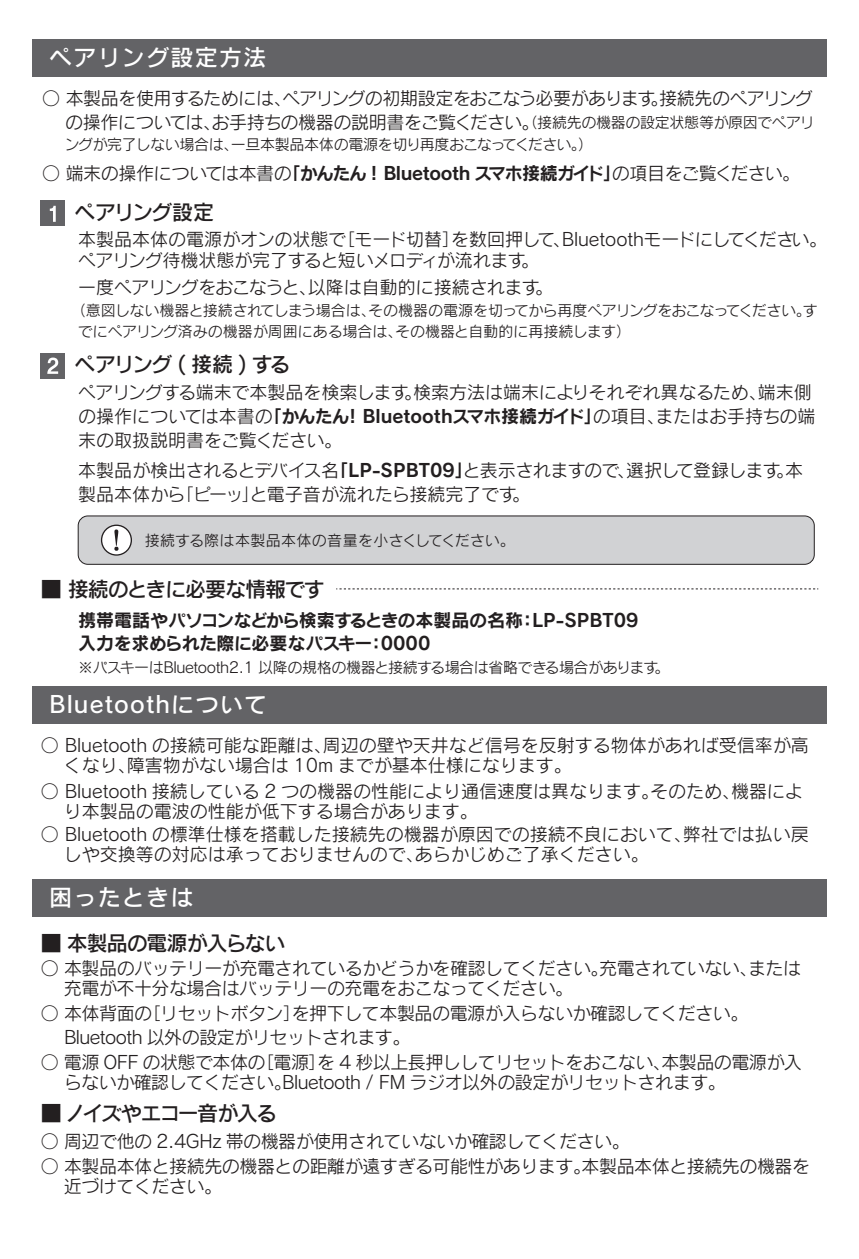
<style>
.page{position:relative;width:859px;height:1259px;background:#fff}
.page>*{position:absolute;margin:0;border:0;box-sizing:border-box;transform-origin:0 0}
.t1{font:23.1px "Rodin Cattleya Pro DB";letter-spacing:.05em;color:#fff}
.t2{font:21px "Rodin Cattleya Pro DB";letter-spacing:-.05em;color:#231f20}
.t3{font:21px "Rodin Cattleya Pro DB";letter-spacing:-.09em;color:#231f20}
.t4{font:21px "Rodin Cattleya Pro DB";letter-spacing:-.105em;color:#231f20}
.t5{font:18px/19.8px "Rodin Cattleya Pro M";letter-spacing:-.025em;color:#231f20}
.t6{font:18px/19.8px "Rodin Cattleya Pro M";color:#231f20}
.t7{font:18px/23.1px "Rodin Cattleya Pro B";letter-spacing:-.02em;color:#231f20}
.t8{font:15px/21px "Rodin Cattleya Pro M";color:#231f20}
.t9{font:15px "Rodin Cattleya Pro M";letter-spacing:-.025em;color:#231f20}
.t10{font:15px "Rodin Cattleya Pro M";letter-spacing:.025em;color:#231f20}
.s1{font-size:15px}
.s2{font-family:"Rodin Cattleya Pro B"}
</style>
<div class="page">
<div style="left:78px;top:516px;width:736px;height:48px;background:#d1d2d4;border-radius:10px"></div>
<div style="left:78px;top:515px;width:737px;height:50px;border:1px solid #231f20;border-radius:10px"></div>
<div style="left:32px;top:39px;width:794px;height:37px;background:#636366"></div>
<div style="left:102px;top:525px;width:29px;height:30px;background:#fff;border-radius:50%"></div>
<div style="left:101px;top:524px;width:31px;height:32px;border:1px solid #231f20;border-radius:50%"></div>
<svg style="left:114px;top:529px;width:5px;height:22px"></svg>
<svg style="left:336px;top:588px;width:482px;height:1px"></svg>
<div style="left:41px;top:201px;width:24px;height:25px;background:#636366"></div>
<svg style="left:50px;top:206px;width:6px;height:16px"></svg>
<div style="left:41px;top:353px;width:24px;height:25px;background:#636366"></div>
<svg style="left:47px;top:357px;width:11px;height:17px"></svg>
<div style="left:32px;top:879px;width:794px;height:37px;background:#636366"></div>
<div style="left:33px;top:686px;width:794px;height:37px;background:#636366"></div>
<p class="t1" style="left:49px;top:42px;width:219px">ペアリング設定方法</p>
<p class="t5" style="left:42px;top:85px;width:774px;line-height:24px;text-align:right">○ 本製品を使用するためには、ペアリングの初期設定をおこなう必要があります。接続先のペアリングの操作については、お手持ちの機器の説明書をご覧ください。<span class="s1">（接続先の機器の設定状態等が原因でペアリ</span></p>
<p class="t9" style="left:65px;top:135px;width:530px">ングが完了しない場合は、一旦本製品本体の電源を切り再度おこなってください。）</p>
<p class="t5" style="left:42px;top:163px;width:759px">○ 端末の操作については本書の<span class="s2">「かんたん ! Bluetooth スマホ接続ガイド」</span>の項目をご覧ください。</p>
<p class="t2" style="left:75px;top:198px;width:141px">ペアリング設定</p>
<p class="t6" style="left:78px;top:228px;width:750px;line-height:21px">本製品本体の電源がオンの状態で［モード切替］を数回押して、Bluetoothモードにしてください。ペアリング待機状態が完了すると短いメロディが流れます。</p>
<p class="t5" style="left:78px;top:277px;width:476px">一度ペアリングをおこなうと、以降は自動的に接続されます。</p>
<p class="t8" style="left:78px;top:299px;width:742px;text-indent:-7px">（意図しない機器と接続されてしまう場合は、その機器の電源を切ってから再度ペアリングをおこなってください。すでにペアリング済みの機器が周囲にある場合は、その機器と自動的に再接続します）</p>
<p class="t4" style="left:75px;top:350px;width:217px">ペアリング ( 接続 ) する</p>
<p class="t6" style="left:78px;top:379px;width:739px;line-height:24px">ペアリングする端末で本製品を検索します。検索方法は端末によりそれぞれ異なるため、端末側の操作については本書の<span class="s2">「かんたん! Bluetoothスマホ接続ガイド」</span>の項目、またはお手持ちの端末の取扱説明書をご覧ください。</p>
<p class="t5" style="left:78px;top:458px;width:726px;line-height:24px">本製品が検出されるとデバイス名<span class="s2">「LP-SPBT09」</span>と表示されますので、選択して登録します。本製品本体から「ピーッ」と電子音が流れたら接続完了です。</p>
<p class="t10" style="left:145px;top:530px;width:372px">接続する際は本製品本体の音量を小さくしてください。</p>
<p class="t2" style="left:41px;top:575px;width:286px">■ 接続のときに必要な情報です</p>
<p class="t7" style="left:78px;top:607px;width:562px">携帯電話やパソコンなどから検索するときの本製品の名称：LP-SPBT09入力を求められた際に必要なパスキー：0000</p>
<p class="t9" style="left:78px;top:657px;width:593px">※パスキーはBluetooth2.1 以降の規格の機器と接続する場合は省略できる場合があります。</p>
<p class="t1" style="left:49px;top:689px;width:219px">Bluetoothについて</p>
<p class="t6" style="left:64px;top:735px;width:746px;text-indent:-23px">○ Bluetooth の接続可能な距離は、周辺の壁や天井など信号を反射する物体があれば受信率が高くなり、障害物がない場合は 10m までが基本仕様になります。</p>
<p class="t6" style="left:64px;top:781px;width:741px;text-indent:-23px">○ Bluetooth 接続している 2 つの機器の性能により通信速度は異なります。そのため、機器により本製品の電波の性能が低下する場合があります。</p>
<p class="t6" style="left:64px;top:824px;width:746px;text-indent:-23px">○ Bluetooth の標準仕様を搭載した接続先の機器が原因での接続不良において、弊社では払い戻しや交換等の対応は承っておりませんので、あらかじめご了承ください。</p>
<p class="t1" style="left:49px;top:882px;width:146px">困ったときは</p>
<p class="t2" style="left:41px;top:928px;width:246px">■ 本製品の電源が入らない</p>
<p class="t5" style="left:64px;top:958px;width:739px;text-indent:-23px">○ 本製品のバッテリーが充電されているかどうかを確認してください。充電されていない、または充電が不十分な場合はバッテリーの充電をおこなってください。</p>
<p class="t5" style="left:64px;top:1000px;width:686px;line-height:24.6px;text-indent:-23px">○ 本体背面の［リセットボタン］を押下して本製品の電源が入らないか確認してください。<br>Bluetooth 以外の設定がリセットされます。</p>
<p class="t5" style="left:64px;top:1052px;width:740px;text-indent:-23px">○ 電源 OFF の状態で本体の［電源］を 4 秒以上長押ししてリセットをおこない、本製品の電源が入らないか確認してください。Bluetooth / FM ラジオ以外の設定がリセットされます。</p>
<p class="t3" style="left:41px;top:1099px;width:238px">■ ノイズやエコー音が入る</p>
<p class="t5" style="left:41px;top:1130px;width:591px">○ 周辺で他の 2.4GHz 帯の機器が使用されていないか確認してください。</p>
<p class="t5" style="left:64px;top:1155px;width:748px;text-indent:-23px">○ 本製品本体と接続先の機器との距離が遠すぎる可能性があります。本製品本体と接続先の機器を近づけてください。</p>
</div>
